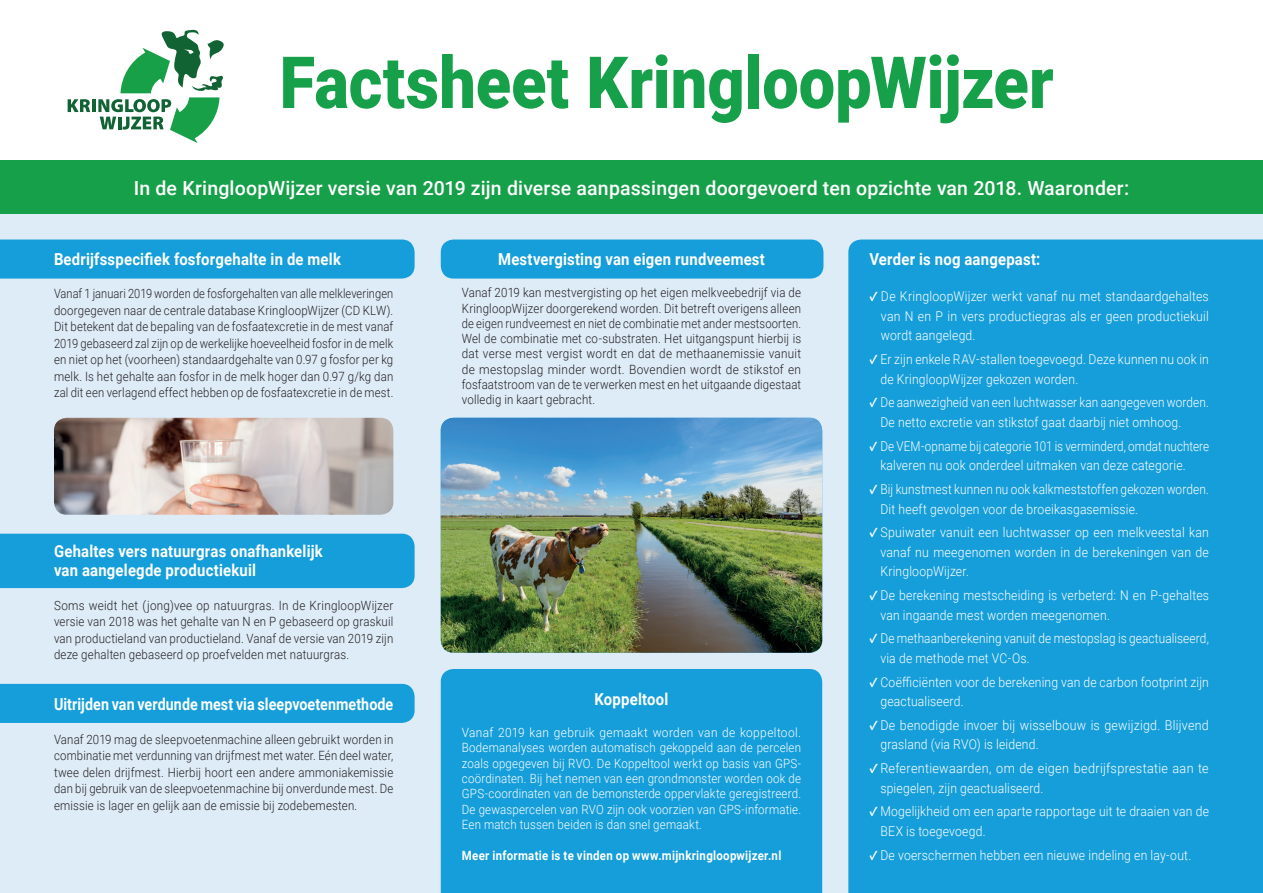
<style>
.page{position:relative;width:1263px;height:893px;background:#fff}
.page>*{position:absolute;margin:0;border:0;box-sizing:border-box;transform-origin:0 0}
.t1{font:900 72px "Roboto";color:#16a049;scale:.9 1}
.t2{font:500 19.5px "Roboto";letter-spacing:.01em;color:#fff}
.t3{font:700 16.5px/19.8px "Roboto";letter-spacing:.015em;color:#fff;scale:.9 1}
.t4{font:700 16.5px "Roboto";letter-spacing:.015em;color:#fff;scale:.87 1}
.t5{font:300 13.5px/19.5px "Roboto";letter-spacing:.015em;color:#fff;scale:.9 1}
.t6{font:300 13.5px/19.5px "Roboto";letter-spacing:.015em;color:#fff;scale:.88 1}
.t7{font:300 13.5px/19.5px "Roboto";letter-spacing:.015em;color:#fff;text-align:justify;scale:.91 1}
.t8{font:300 13.5px/19.5px "Roboto";letter-spacing:.015em;color:#fff;scale:.86 1}
.t9{font:300 13.5px/19.5px "Roboto";letter-spacing:.015em;color:#fff;scale:.94 1}
.t10{font:300 13.5px/19.5px "Roboto";letter-spacing:.015em;color:#fff;scale:.92 1}
.t11{font:300 12.75px/15.3px "Roboto";letter-spacing:.015em;color:#231f20;text-align:justify;scale:.9 1}
.t12{font:300 12.75px/16.5px "Roboto";letter-spacing:.015em;color:#231f20;text-align:justify;scale:.87 1}
.t13{font:300 12.75px/15.3px "Roboto";letter-spacing:.02em;color:#fff;text-align:justify;scale:.94 1}
.t14{font:300 12.75px/16.5px "Roboto";letter-spacing:.015em;color:#231f20;text-align:justify;scale:.92 1}
.t15{font:700 12.75px "Roboto";letter-spacing:.025em;color:#fff;scale:.9 1}
.s1{font-family:"Acumin Pro Cond";font-weight:700}
</style>
<div class="page">
<div style="left:0;top:160px;width:1263px;height:54px;background:#16a049"></div>
<div style="left:0;top:214px;width:1263px;height:679px;background:#deecf8"></div>
<div style="left:441px;top:240px;width:382px;height:39px;background:#159eda;border-radius:13px"></div>
<div style="left:0;top:534px;width:415px;height:54px;background:#159eda"></div>
<svg style="left:68px;top:99px;width:22px;height:13px"></svg>
<hr style="left:92px;top:99px;width:4px;height:13px;background:#126334">
<svg style="left:98px;top:30px;width:126px;height:113px"></svg>
<div style="left:0;top:240px;width:415px;height:39px;background:#159eda"></div>
<div style="left:848px;top:240px;width:415px;height:653px;background:#159eda"></div>
<div style="left:0;top:684px;width:415px;height:39px;background:#159eda"></div>
<div style="left:441px;top:669px;width:381px;height:224px;background:#159eda"></div>
<img style="left:441px;top:418px;width:381px;height:235px">
<img style="left:54px;top:418px;width:339px;height:97px">
<h1 class="t1" style="left:280px;top:32px;width:861px">Factsheet KringloopWijzer</h1>
<h2 class="t2" style="left:134px;top:174px;width:997px">In de KringloopWijzer versie van 2019 zijn diverse aanpassingen doorgevoerd ten opzichte van 2018. Waaronder:</h2>
<p class="t3" style="left:54px;top:249px;width:320px">Bedrijfsspecifiek fosforgehalte in de melk</p>
<p class="t12" style="left:54px;top:285px;width:392px">Vanaf 1 januari 2019 worden de fosforgehalten van alle melkleveringen doorgegeven naar de centrale database KringloopWijzer (CD KLW).<br>Dit betekent dat de bepaling van de fosfaatexcretie in de mest vanaf 2019 gebaseerd zal zijn op de werkelijke hoeveelheid fosfor in de melk en niet op het (voorheen) standaardgehalte van 0.97 g fosfor per kg melk. Is het gehalte aan fosfor in de melk hoger dan 0.97 g/kg dan zal dit een verlagend effect hebben op de fosfaatexcretie in de mest.</p>
<p class="t3" style="left:54px;top:540px;width:300px">Gehaltes vers natuurgras onafhankelijk van aangelegde productiekuil</p>
<p class="t14" style="left:54px;top:597px;width:370px">Soms weidt het (jong)vee op natuurgras. In de KringloopWijzer versie van 2018 was het gehalte van N en P gebaseerd op graskuil van productieland van productieland. Vanaf de versie van 2019 zijn deze gehalten gebaseerd op proefvelden met natuurgras.</p>
<p class="t4" style="left:54px;top:693px;width:392px">Uitrijden van verdunde mest via sleepvoetenmethode</p>
<p class="t11" style="left:54px;top:730px;width:379px;line-height:16.5px">Vanaf 2019 mag de sleepvoetenmachine alleen gebruikt worden in combinatie met verdunning van drijfmest met water. Eén deel water, twee delen drijfmest. Hierbij hoort een andere ammoniakemissie dan bij gebruik van de sleepvoetenmachine bij onverdunde mest. De emissie is lager en gelijk aan de emissie bij zodebemesten.</p>
<p class="t3" style="left:498px;top:249px;width:298px">Mestvergisting van eigen rundveemest</p>
<p class="t11" style="left:462px;top:285px;width:379px">Vanaf 2019 kan mestvergisting op het eigen melkveebedrijf via de KringloopWijzer doorgerekend worden. Dit betreft overigens alleen de eigen rundveemest en niet de combinatie met ander mestsoorten.<br>Wel de combinatie met co-substraten. Het uitgangspunt hierbij is dat verse mest vergist wordt en dat de methaanemissie vanuit de mestopslag minder wordt. Bovendien wordt de stikstof en fosfaatstroom van de te verwerken mest en het uitgaande digestaat volledig in kaart gebracht.</p>
<p class="t3" style="left:595px;top:688px;width:83px">Koppeltool</p>
<p class="t13" style="left:462px;top:724px;width:362px">Vanaf 2019 kan gebruik gemaakt worden van de koppeltool.<br>Bodemanalyses worden automatisch gekoppeld aan de percelen zoals opgegeven bij RVO. De Koppeltool werkt op basis van GPS&shy;coördinaten. Bij het nemen van een grondmonster worden ook de GPS-coordinaten van de bemonsterde oppervlakte geregistreerd.<br>De gewaspercelen van RVO zijn ook voorzien van GPS-informatie.<br>Een match tussen beiden is dan snel gemaakt.</p>
<p class="t15" style="left:462px;top:846px;width:357px">Meer informatie is te vinden op www.mijnkringloopwijzer.nl</p>
<p class="t3" style="left:870px;top:249px;width:191px">Verder is nog aangepast:</p>
<p class="t7" style="left:881px;top:286px;width:362px;text-indent:-11px"><span class="s1">✓</span> De KringloopWijzer werkt vanaf nu met standaardgehaltes van N en P in vers productiegras als er geen productiekuil wordt aangelegd.</p>
<p class="t5" style="left:880px;top:349px;width:366px;text-indent:-11px"><span class="s1">✓</span> Er zijn enkele RAV-stallen toegevoegd. Deze kunnen nu ook in de KringloopWijzer gekozen worden.</p>
<p class="t6" style="left:880px;top:392px;width:375px;text-indent:-11px"><span class="s1">✓</span> De aanwezigheid van een luchtwasser kan aangegeven worden.<br>De netto excretie van stikstof gaat daarbij niet omhoog.</p>
<p class="t8" style="left:880px;top:436px;width:384px;text-indent:-11px"><span class="s1">✓</span> De VEM-opname bij categorie 101 is verminderd, omdat nuchtere kalveren nu ook onderdeel uitmaken van deze categorie.</p>
<p class="t6" style="left:880px;top:479px;width:375px;text-indent:-11px"><span class="s1">✓</span> Bij kunstmest kunnen nu ook kalkmeststoffen gekozen worden.<br>Dit heeft gevolgen voor de broeikasgasemissie.</p>
<p class="t7" style="left:880px;top:522px;width:363px;text-indent:-11px"><span class="s1">✓</span> Spuiwater vanuit een luchtwasser op een melkveestal kan vanaf nu meegenomen worden in de berekeningen van de KringloopWijzer.</p>
<p class="t5" style="left:880px;top:585px;width:367px;text-indent:-11px"><span class="s1">✓</span> De berekening mestscheiding is verbeterd: N en P-gehaltes van ingaande mest worden meegenomen.</p>
<p class="t6" style="left:880px;top:628px;width:375px;text-indent:-11px"><span class="s1">✓</span> De methaanberekening vanuit de mestopslag is geactualiseerd, via de methode met VC-Os.</p>
<p class="t5" style="left:880px;top:671px;width:367px;text-indent:-11px"><span class="s1">✓</span> Coëfficiënten voor de berekening van de carbon footprint zijn geactualiseerd.</p>
<p class="t10" style="left:880px;top:715px;width:358px;text-indent:-11px"><span class="s1">✓</span> De benodigde invoer bij wisselbouw is gewijzigd. Blijvend grasland (via RVO) is leidend.</p>
<p class="t9" style="left:880px;top:758px;width:351px;text-indent:-11px"><span class="s1">✓</span> Referentiewaarden, om de eigen bedrijfsprestatie aan te spiegelen, zijn geactualiseerd.</p>
<p class="t5" style="left:880px;top:801px;width:367px;text-indent:-11px"><span class="s1">✓</span> Mogelijkheid om een aparte rapportage uit te draaien van de<br>BEX is toegevoegd.</p>
<p class="t5" style="left:870px;top:844px;width:359px"><span class="s1">✓</span> De voerschermen hebben een nieuwe indeling en lay-out.</p>
</div>
